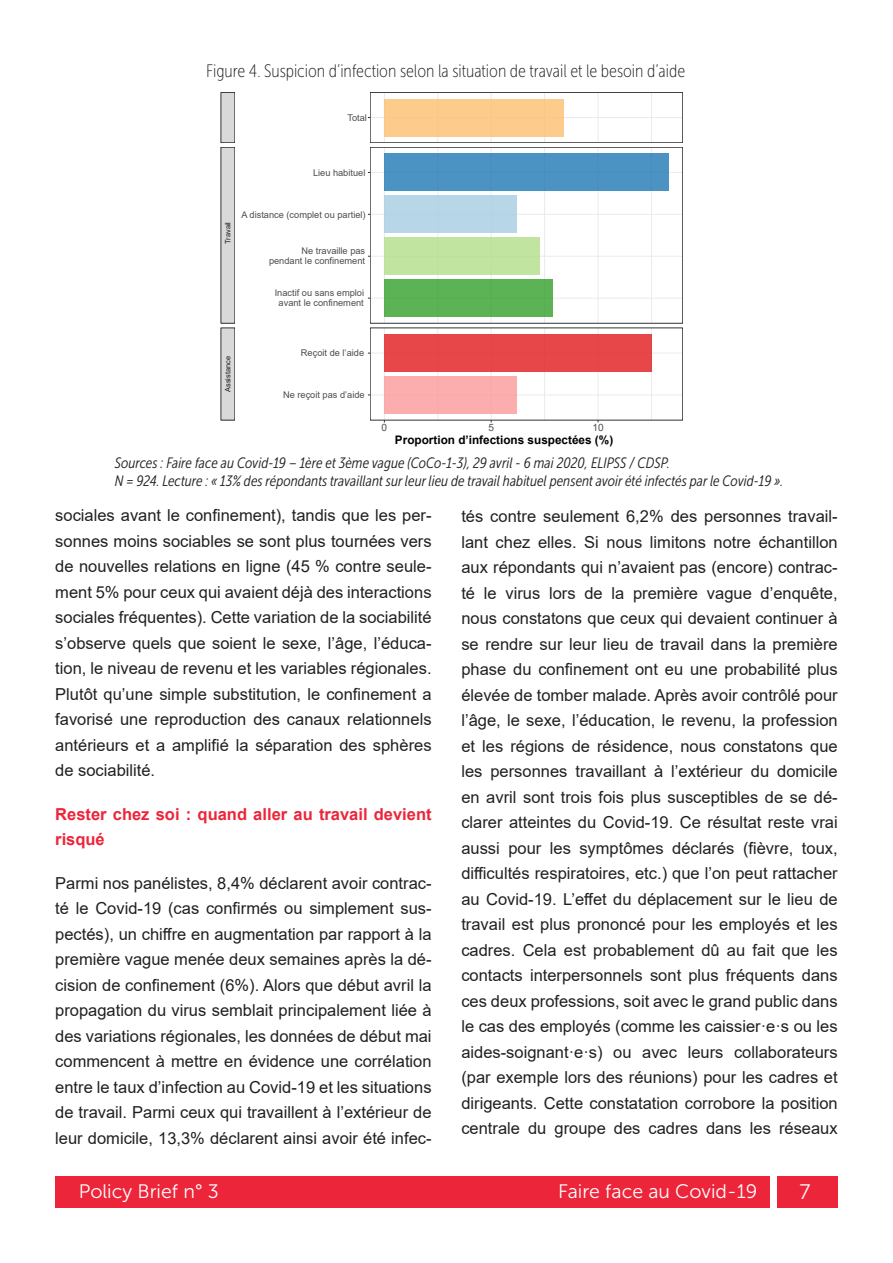
<style>
.page{position:relative;width:893px;height:1263px;background:#fff}
.page>*{position:absolute;margin:0;border:0;box-sizing:border-box;transform-origin:0 0}
.t1{font:21px "Museo Sans 300";color:#fff}
.t2{font:19.5px "Museo Sans 300";color:#fff}
.t3{font:18px "Museo Sans Cond 100";color:#231f20}
.t4{font:16.5px/25.5px "Arial";color:#231f20;text-align:justify}
.t5{font:700 16.5px/25.5px "Arial";color:#ed253a}
.t6{font:italic 15px "Museo Sans Cond 300";color:#231f20}
.t7{font:700 11.7px "Arial";color:#000}
.t8{font:10.05px "Arial";color:#4d4d4d}
.t9{font:9.3px/10.1px "Arial";color:#4d4d4d;text-align:center}
.t10{font:7.35px "Arial";color:#1a1a1a}
</style>
<div class="page">
<div style="left:55px;top:1176px;width:715px;height:32px;background:#ed253a"></div>
<div style="left:777px;top:1176px;width:61px;height:32px;background:#ed253a"></div>
<hr style="left:438px;top:92px;width:1px;height:51px;background:#ebebeb">
<hr style="left:544px;top:92px;width:1px;height:51px;background:#ebebeb">
<hr style="left:651px;top:92px;width:1px;height:51px;background:#ebebeb">
<hr style="left:370px;top:117px;width:313px;height:1px;background:#ebebeb">
<hr style="left:384px;top:92px;width:1px;height:51px;background:#ebebeb">
<hr style="left:491px;top:92px;width:1px;height:51px;background:#ebebeb">
<hr style="left:598px;top:92px;width:1px;height:51px;background:#ebebeb">
<div style="left:384px;top:99px;width:180px;height:37px;background:#fdcb8b"></div>
<div style="left:370px;top:92px;width:313px;height:51px;border:1px solid #333"></div>
<hr style="left:438px;top:147px;width:1px;height:176px;background:#ebebeb">
<hr style="left:544px;top:147px;width:1px;height:176px;background:#ebebeb">
<hr style="left:651px;top:147px;width:1px;height:176px;background:#ebebeb">
<hr style="left:370px;top:298px;width:313px;height:1px;background:#ebebeb">
<hr style="left:370px;top:256px;width:313px;height:1px;background:#ebebeb">
<hr style="left:370px;top:214px;width:313px;height:1px;background:#ebebeb">
<hr style="left:370px;top:172px;width:313px;height:1px;background:#ebebeb">
<hr style="left:384px;top:147px;width:1px;height:176px;background:#ebebeb">
<hr style="left:491px;top:147px;width:1px;height:176px;background:#ebebeb">
<hr style="left:598px;top:147px;width:1px;height:176px;background:#ebebeb">
<div style="left:384px;top:237px;width:156px;height:38px;background:#c1e5a1"></div>
<div style="left:384px;top:195px;width:133px;height:38px;background:#b7d7e8"></div>
<div style="left:384px;top:154px;width:284px;height:37px;background:#4b93c3"></div>
<div style="left:384px;top:279px;width:169px;height:38px;background:#5bb356"></div>
<div style="left:370px;top:147px;width:313px;height:176px;border:1px solid #333"></div>
<hr style="left:438px;top:328px;width:1px;height:92px;background:#ebebeb">
<hr style="left:544px;top:328px;width:1px;height:92px;background:#ebebeb">
<hr style="left:651px;top:328px;width:1px;height:92px;background:#ebebeb">
<hr style="left:370px;top:394px;width:313px;height:1px;background:#ebebeb">
<hr style="left:370px;top:353px;width:313px;height:1px;background:#ebebeb">
<hr style="left:384px;top:328px;width:1px;height:92px;background:#ebebeb">
<hr style="left:491px;top:328px;width:1px;height:92px;background:#ebebeb">
<hr style="left:598px;top:328px;width:1px;height:92px;background:#ebebeb">
<div style="left:384px;top:376px;width:133px;height:38px;background:#fbaead"></div>
<div style="left:384px;top:334px;width:267px;height:38px;background:#e84749"></div>
<div style="left:221px;top:92px;width:14px;height:51px;background:#d9d9d9"></div>
<div style="left:221px;top:92px;width:14px;height:51px;border:1px solid #333"></div>
<div style="left:221px;top:147px;width:14px;height:176px;background:#d9d9d9"></div>
<div style="left:221px;top:147px;width:14px;height:176px;border:1px solid #333"></div>
<div style="left:221px;top:328px;width:14px;height:92px;background:#d9d9d9"></div>
<div style="left:221px;top:328px;width:14px;height:92px;border:1px solid #333"></div>
<p class="t3" style="left:206px;top:61px;width:480px">Figure 4. Suspicion d’infection selon la situation de travail et le besoin d’aide</p>
<p class="t9" style="left:347px;top:112px;width:21px">Total</p>
<p class="t9" style="left:313px;top:167px;width:54px">Lieu habituel</p>
<p class="t10" style="left:223px;top:244px;width:23px;rotate:-90deg">Travail</p>
<p class="t9" style="left:241px;top:209px;width:126px">A distance (complet ou partiel)</p>
<p class="t9" style="left:269px;top:246px;width:98px;text-align:right">Ne travaille pas pendant le confinement</p>
<p class="t9" style="left:275px;top:288px;width:91px">Inactif ou sans emploi avant le confinement</p>
<p class="t10" style="left:223px;top:392px;width:37px;rotate:-90deg">Assistance</p>
<p class="t9" style="left:301px;top:348px;width:65px">Reçoit de l’aide</p>
<p class="t9" style="left:283px;top:390px;width:83px">Ne reçoit pas d’aide</p>
<p class="t8" style="left:382px;top:421px;width:7px">0</p>
<p class="t8" style="left:488px;top:421px;width:7px">5</p>
<p class="t8" style="left:592px;top:421px;width:13px">10</p>
<p class="t7" style="left:395px;top:431px;width:220px">Proportion d’infections suspectées (%)</p>
<p class="t6" style="left:115px;top:455px;width:557px">Sources : Faire face au Covid-19 – 1ère et 3ème vague (CoCo-1-3), 29 avril - 6 mai 2020, ELIPSS / CDSP.</p>
<p class="t6" style="left:115px;top:473px;width:670px">N = 924. Lecture : « 13% des répondants travaillant sur leur lieu de travail habituel pensent avoir été infectés par le Covid-19 ».</p>
<p class="t4" style="left:55px;top:503px;width:378px">sociales avant le confinement), tandis que les per&shy;sonnes moins sociables se sont plus tournées vers de nouvelles relations en ligne (45 % contre seule&shy;ment 5% pour ceux qui avaient déjà des interactions sociales fréquentes). Cette variation de la sociabilité s’observe quels que soient le sexe, l’âge, l’éduca&shy;tion, le niveau de revenu et les variables régionales.<br>Plutôt qu’une simple substitution, le confinement a favorisé une reproduction des canaux relationnels antérieurs et a amplifié la séparation des sphères de sociabilité.</p>
<p class="t5" style="left:55px;top:801px;width:378px">Rester chez soi : quand aller au travail devient risqué</p>
<p class="t4" style="left:55px;top:870px;width:378px">Parmi nos panélistes, 8,4% déclarent avoir contrac&shy;té le Covid-19 (cas confirmés ou simplement sus&shy;pectés), un chiffre en augmentation par rapport à la première vague menée deux semaines après la dé&shy;cision de confinement (6%). Alors que début avril la propagation du virus semblait principalement liée à des variations régionales, les données de début mai commencent à mettre en évidence une corrélation entre le taux d’infection au Covid-19 et les situations de travail. Parmi ceux qui travaillent à l’extérieur de leur domicile, 13,3% déclarent ainsi avoir été infec-</p>
<p class="t4" style="left:461px;top:504px;width:378px">tés contre seulement 6,2% des personnes travail&shy;lant chez elles. Si nous limitons notre échantillon aux répondants qui n’avaient pas (encore) contrac&shy;té le virus lors de la première vague d’enquête, nous constatons que ceux qui devaient continuer à se rendre sur leur lieu de travail dans la première phase du confinement ont eu une probabilité plus élevée de tomber malade. Après avoir contrôlé pour l’âge, le sexe, l’éducation, le revenu, la profession et les régions de résidence, nous constatons que les personnes travaillant à l’extérieur du domicile en avril sont trois fois plus susceptibles de se dé&shy;clarer atteintes du Covid-19. Ce résultat reste vrai aussi pour les symptômes déclarés (fièvre, toux, difficultés respiratoires, etc.) que l’on peut rattacher au Covid-19. L’effet du déplacement sur le lieu de travail est plus prononcé pour les employés et les cadres. Cela est probablement dû au fait que les contacts interpersonnels sont plus fréquents dans ces deux professions, soit avec le grand public dans le cas des employés (comme les caissier·e·s ou les aides-soignant·e·s) ou avec leurs collaborateurs (par exemple lors des réunions) pour les cadres et dirigeants. Cette constatation corrobore la position centrale du groupe des cadres dans les réseaux</p>
<p class="t2" style="left:79px;top:1181px;width:141px">Policy Brief n° 3</p>
<p class="t2" style="left:558px;top:1181px;width:201px">Faire face au Covid-19</p>
<p class="t1" style="left:799px;top:1181px;width:12px">7</p>
</div>
